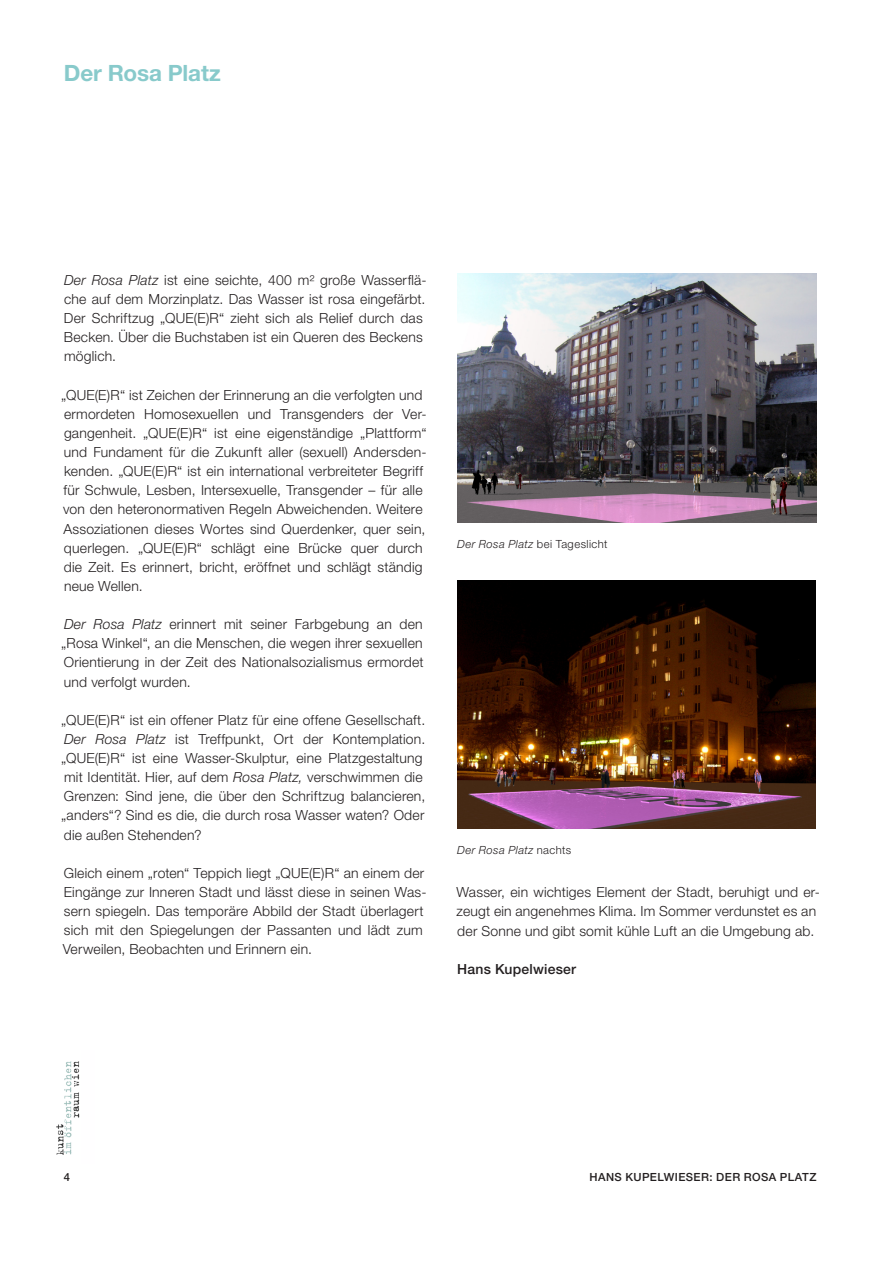
<style>
.page{position:relative;width:893px;height:1263px;background:#fff}
.page>*{position:absolute;margin:0;border:0;box-sizing:border-box;transform-origin:0 0}
.t1{font:700 22.5px "Helvetica Neue";letter-spacing:-.005em;color:#88cacb}
.t2{font:300 13.95px/19.2px "Helvetica Neue";letter-spacing:.015em;color:#231f20}
.t3{font:500 13.95px "Helvetica Neue";letter-spacing:.015em;color:#231f20}
.t4{font:500 11.25px "Helvetica Neue";letter-spacing:.04em;color:#231f20}
.t5{font:300 11.25px "Helvetica Neue";letter-spacing:.04em;color:#231f20}
.t6{font:italic 300 11.25px "Helvetica Neue";letter-spacing:.04em;color:#231f20}
.s1{font-style:italic}
.s2{font-style:normal}
</style>
<div class="page">
<img style="left:457px;top:274px;width:359px;height:249px">
<img style="left:457px;top:580px;width:359px;height:249px">
<img style="left:56px;top:1061px;width:24px;height:93px">
<h1 class="t1" style="left:64px;top:59px;width:159px">Der Rosa Platz</h1>
<p class="t2" style="left:64px;top:270px;width:364px"><span class="s1">Der Rosa Platz</span> ist eine seichte, 400 m² große Wasserflä&shy;che auf dem Morzinplatz. Das Wasser ist rosa eingefärbt.<br>Der Schriftzug „QUE(E)R“ zieht sich als Relief durch das Becken. Über die Buchstaben ist ein Queren des Beckens möglich.</p>
<p class="t2" style="left:61px;top:385px;width:367px">„QUE(E)R“ ist Zeichen der Erinnerung an die verfolgten und ermordeten Homosexuellen und Transgenders der Ver&shy;gangenheit. „QUE(E)R“ ist eine eigenständige „Plattform“ und Fundament für die Zukunft aller (sexuell) Andersden&shy;kenden. „QUE(E)R“ ist ein international verbreiteter Begriff für Schwule, Lesben, Intersexuelle, Transgender – für alle von den heteronormativen Regeln Abweichenden. Weitere Assoziationen dieses Wortes sind Querdenker, quer sein, querlegen. „QUE(E)R“ schlägt eine Brücke quer durch die Zeit. Es erinnert, bricht, eröffnet und schlägt ständig neue Wellen.</p>
<p class="t2" style="left:61px;top:614px;width:364px;text-align:justify"><span class="s1">Der Rosa Platz</span> erinnert mit seiner Farbgebung an den „Rosa Winkel“, an die Menschen, die wegen ihrer sexuellen Orientierung in der Zeit des Nationalsozialismus ermordet und verfolgt wurden.</p>
<p class="t2" style="left:61px;top:710px;width:366px">„QUE(E)R“ ist ein offener Platz für eine offene Gesellschaft.<br><span class="s1">Der Rosa Platz</span> ist Treffpunkt, Ort der Kontemplation. „QUE(E)R“ ist eine Wasser-Skulptur, eine Platzgestaltung mit Identität. Hier, auf dem <span class="s1">Rosa Platz,</span> verschwimmen die Grenzen: Sind jene, die über den Schriftzug balancieren, „anders“? Sind es die, die durch rosa Wasser waten? Oder die außen Stehenden?</p>
<p class="t2" style="left:63px;top:863px;width:365px">Gleich einem „roten“ Teppich liegt „QUE(E)R“ an einem der Eingänge zur Inneren Stadt und lässt diese in seinen Was&shy;sern spiegeln. Das temporäre Abbild der Stadt überlagert sich mit den Spiegelungen der Passanten und lädt zum Verweilen, Beobachten und Erinnern ein.</p>
<p class="t5" style="left:457px;top:537px;width:152px"><span class="s1">Der Rosa Platz</span> bei Tageslicht</p>
<p class="t6" style="left:457px;top:843px;width:116px">Der Rosa Platz <span class="s2">nachts</span></p>
<p class="t2" style="left:456px;top:882px;width:365px">Wasser, ein wichtiges Element der Stadt, beruhigt und er&shy;zeugt ein angenehmes Klima. Im Sommer verdunstet es an der Sonne und gibt somit kühle Luft an die Umgebung ab.</p>
<p class="t3" style="left:457px;top:960px;width:120px">Hans Kupelwieser</p>
<p class="t4" style="left:64px;top:1171px;width:8px">4</p>
<p class="t4" style="left:589px;top:1171px;width:228px">HANS KUPELWIESER: DER ROSA PLATZ</p>
</div>
